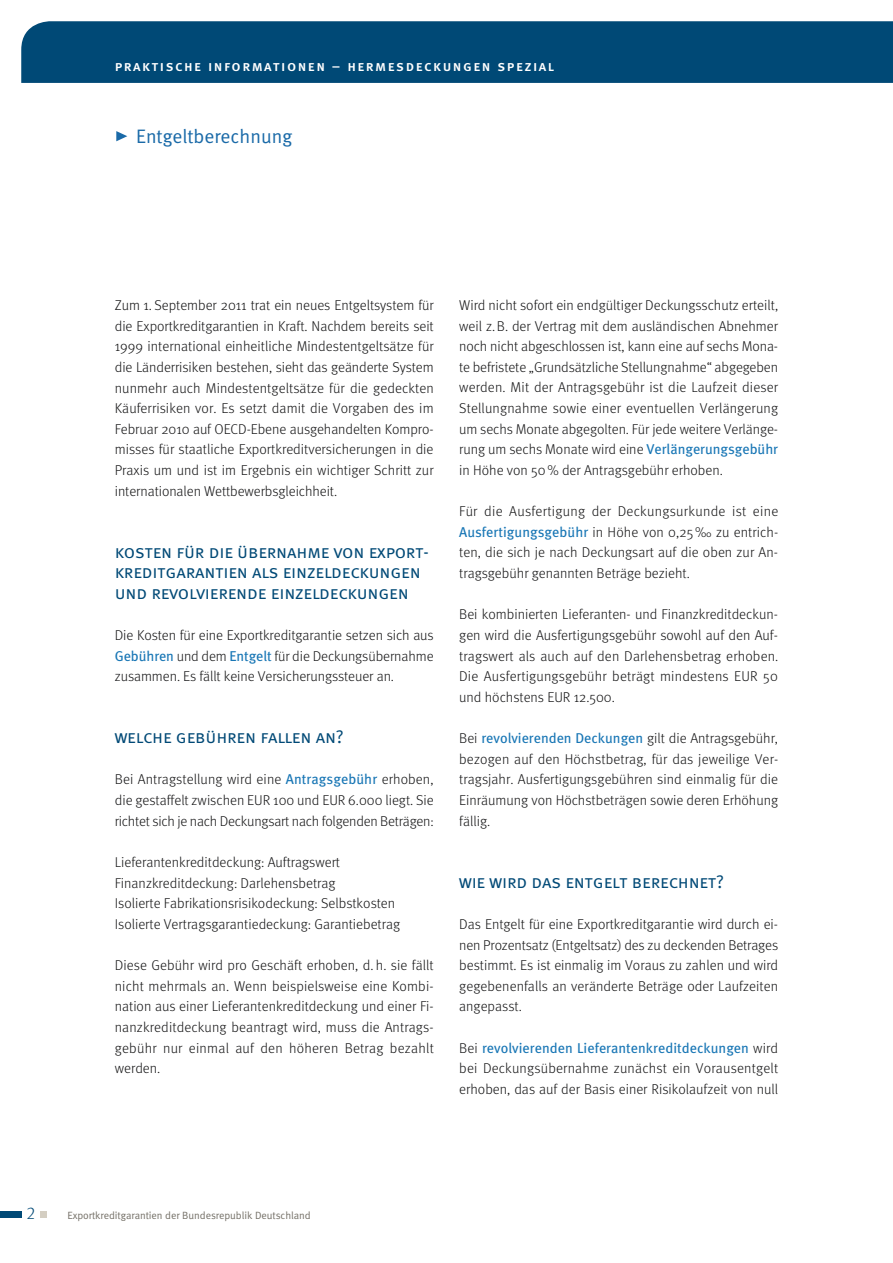
<style>
.page{position:relative;width:893px;height:1263px;background:#fff}
.page>*{position:absolute;margin:0;border:0;box-sizing:border-box;transform-origin:0 0}
.t1{font:19.5px "Meta Normal";color:#1a6aa8}
.t2{font:18.3px/20.5px "Meta Normal Caps";letter-spacing:-.01em;color:#004976}
.t3{font:17.25px "Meta Light LF";color:#004976}
.t4{font:14.7px "Meta Medium Caps";letter-spacing:.1em;color:#fff}
.t5{font:300 14.25px/20.5px "Meta";color:#141415;text-align:justify}
.t6{font:10.5px "Meta Normal";letter-spacing:-.005em;color:#747067}
.s1{font-weight:400;color:#1876b5}
</style>
<div class="page">
<div style="left:0;top:1211px;width:21px;height:7px;background:#004976"></div>
<div style="left:40px;top:1211px;width:7px;height:7px;background:#d4cec2"></div>
<div style="left:21px;top:21px;width:872px;height:62px;background:#004976"></div>
<svg style="left:116px;top:131px;width:11px;height:10px"></svg>
<p class="t4" style="left:115px;top:57px;width:441px">praktische informationen – hermesdeckungen spezial</p>
<h1 class="t1" style="left:136px;top:125px;width:158px">Entgeltberechnung</h1>
<p class="t5" style="left:115px;top:295px;width:320px">Zum 1. September 2011 trat ein neues Entgeltsystem für die Exportkreditgarantien in Kraft. Nachdem bereits seit 1999 international einheitliche Mindestentgeltsätze für die Länderrisiken bestehen, sieht das geänderte System nunmehr auch Mindestentgeltsätze für die gedeckten Käuferrisiken vor. Es setzt damit die Vorgaben des im Februar 2010 auf OECD-Ebene ausgehandelten Kompro&shy;misses für staatliche Exportkreditversicherungen in die Praxis um und ist im Ergebnis ein wichtiger Schritt zur internationalen Wettbewerbsgleichheit.</p>
<p class="t2" style="left:115px;top:541px;width:315px">kosten für die übernahme von export&shy;kreditgarantien als einzeldeckungen und revolvierende einzeldeckungen</p>
<p class="t5" style="left:115px;top:625px;width:320px">Die Kosten für eine Exportkreditgarantie setzen sich aus <span class="s1">Gebühren</span> und dem <span class="s1">Entgelt</span> für die Deckungsübernahme zusammen. Es fällt keine Versicherungssteuer an.</p>
<p class="t2" style="left:115px;top:726px;width:230px">welche gebühren fallen an?</p>
<p class="t5" style="left:115px;top:769px;width:320px">Bei Antragstellung wird eine <span class="s1">Antragsgebühr</span> erhoben, die gestaffelt zwischen EUR 100 und EUR 6.000 liegt. Sie richtet sich je nach Deckungsart nach folgenden Beträgen:</p>
<p class="t5" style="left:115px;top:852px;width:287px;text-align:left">Lieferantenkreditdeckung: Auftragswert Finanzkreditdeckung: Darlehensbetrag<br>Isolierte Fabrikationsrisikodeckung: Selbstkosten Isolierte Vertragsgarantiedeckung: Garantiebetrag</p>
<p class="t5" style="left:115px;top:955px;width:321px;text-align:left">Diese Gebühr wird pro Geschäft erhoben, d. h. sie fällt nicht mehrmals an. Wenn beispielsweise eine Kombi&shy;nation aus einer Lieferantenkreditdeckung und einer Fi-- nanzkreditdeckung beantragt wird, muss die Antrags&shy;gebühr nur einmal auf den höheren Betrag bezahlt werden.</p>
<p class="t5" style="left:459px;top:295px;width:320px;text-align:left">Wird nicht sofort ein endgültiger Deckungsschutz erteilt, weil z. B. der Vertrag mit dem ausländischen Abnehmer noch nicht abgeschlossen ist, kann eine auf sechs Mona---- te befristete „Grundsätzliche Stellungnahme“ abgegeben werden. Mit der Antragsgebühr ist die Laufzeit dieser Stellungnahme sowie einer eventuellen Verlängerung um sechs Monate abgegolten. Für jede weitere Verlänge&shy;rung um sechs Monate wird eine <span class="s1">Verlängerungsgebühr </span>in Höhe von 50 % der Antragsgebühr erhoben.</p>
<p class="t5" style="left:459px;top:501px;width:321px;text-align:left">Für die Ausfertigung der Deckungsurkunde ist eine <span class="s1">Ausfertigungsgebühr</span> in Höhe von 0,25‰ zu entrich&shy;ten, die sich je nach Deckungsart auf die oben zur An-- tragsgebühr genannten Beträge bezieht.</p>
<p class="t5" style="left:459px;top:604px;width:321px">Bei kombinierten Lieferanten- und Finanzkreditdeckun&shy;gen wird die Ausfertigungsgebühr sowohl auf den Auf&shy;tragswert als auch auf den Darlehensbetrag erhoben.<br>Die Ausfertigungsgebühr beträgt mindestens EUR 50 und höchstens EUR 12.500.</p>
<p class="t5" style="left:459px;top:728px;width:321px">Bei <span class="s1">revolvierenden Deckungen</span> gilt die Antragsgebühr, bezogen auf den Höchstbetrag, für das jeweilige Ver&shy;tragsjahr. Ausfertigungsgebühren sind einmalig für die Einräumung von Höchstbeträgen sowie deren Erhöhung fällig.</p>
<p class="t2" style="left:459px;top:871px;width:266px">wie wird das entgelt berechnet?</p>
<p class="t5" style="left:459px;top:913px;width:320px;text-align:left">Das Entgelt für eine Exportkreditgarantie wird durch ei-- nen Prozentsatz (Entgeltsatz) des zu deckenden Betrages bestimmt. Es ist einmalig im Voraus zu zahlen und wird gegebenenfalls an veränderte Beträge oder Laufzeiten angepasst.</p>
<p class="t5" style="left:459px;top:1037px;width:320px">Bei <span class="s1">revolvierenden Lieferantenkreditdeckungen</span> wird bei Deckungsübernahme zunächst ein Vorausentgelt erhoben, das auf der Basis einer Risikolaufzeit von null</p>
<p class="t3" style="left:26px;top:1203px;width:10px">2</p>
<p class="t6" style="left:67px;top:1209px;width:245px">Exportkreditgarantien der Bundesrepublik Deutschland</p>
</div>
